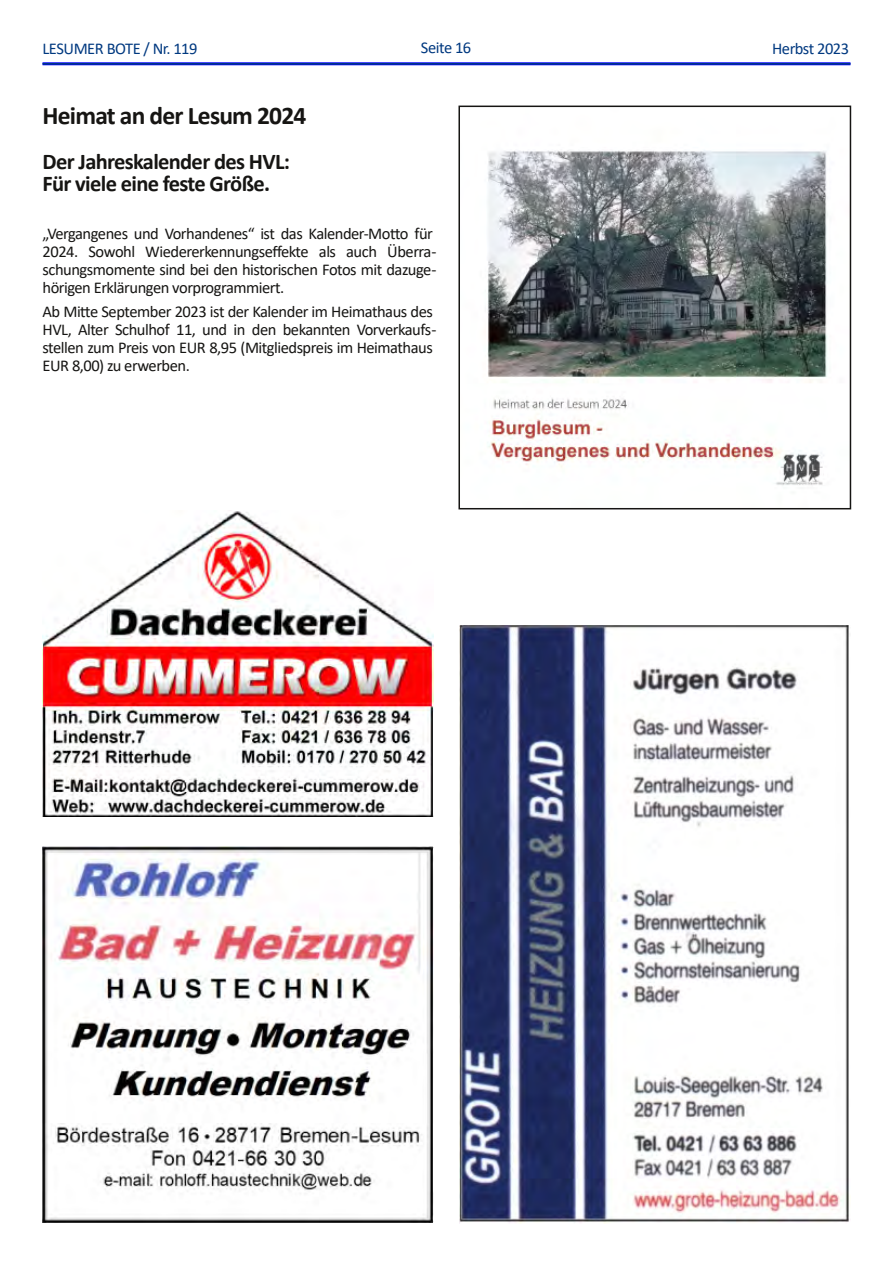
<style>
.page{position:relative;width:893px;height:1263px;background:#fff}
.page>*{position:absolute;margin:0;border:0;box-sizing:border-box;transform-origin:0 0}
.t1{font:700 25.5px "Calibri";letter-spacing:-.03em;color:#161513}
.t2{font:700 22.5px/22.5px "Calibri";letter-spacing:-.03em;color:#161513}
.t3{font:16.5px/18px "Calibri";letter-spacing:-.03em;color:#161513}
.t4{font:16.5px "Calibri";letter-spacing:-.025em;color:#003980}
</style>
<div class="page">
<hr style="left:43px;top:62px;width:807px;height:3px;background:#00f">
<hr style="left:43px;top:63px;width:807px;height:2px;background:#003980">
<img style="left:487px;top:150px;width:341px;height:336px">
<div style="left:458px;top:106px;width:393px;height:403px;border:2px solid #161513"></div>
<img style="left:459px;top:625px;width:390px;height:598px">
<img style="left:43px;top:510px;width:390px;height:307px">
<img style="left:43px;top:846px;width:390px;height:377px">
<p class="t4" style="left:43px;top:42px;width:157px">LESUMER BOTE / Nr. 119</p>
<p class="t4" style="left:421px;top:41px;width:52px">Seite 16</p>
<p class="t4" style="left:772px;top:41px;width:79px">Herbst 2023</p>
<h1 class="t1" style="left:43px;top:104px;width:265px">Heimat an der Lesum 2024</h1>
<h2 class="t2" style="left:43px;top:152px;width:249px">Der Jahreskalender des HVL:<br>Für viele eine feste Größe.</h2>
<p class="t3" style="left:43px;top:226px;width:395px">„Vergangenes und Vorhandenes“ ist das Kalender‐Motto für 2024. Sowohl Wiedererkennungseffekte als auch Überra‐ schungsmomente sind bei den historischen Fotos mit dazuge‐ hörigen Erklärungen vorprogrammiert.</p>
<p class="t3" style="left:43px;top:304px;width:395px">Ab Mitte September 2023 ist der Kalender im Heimathaus des HVL, Alter Schulhof 11, und in den bekannten Vorverkaufs‐ stellen zum Preis von EUR 8,95 (Mitgliedspreis im Heimathaus EUR 8,00) zu erwerben.</p>
</div>
